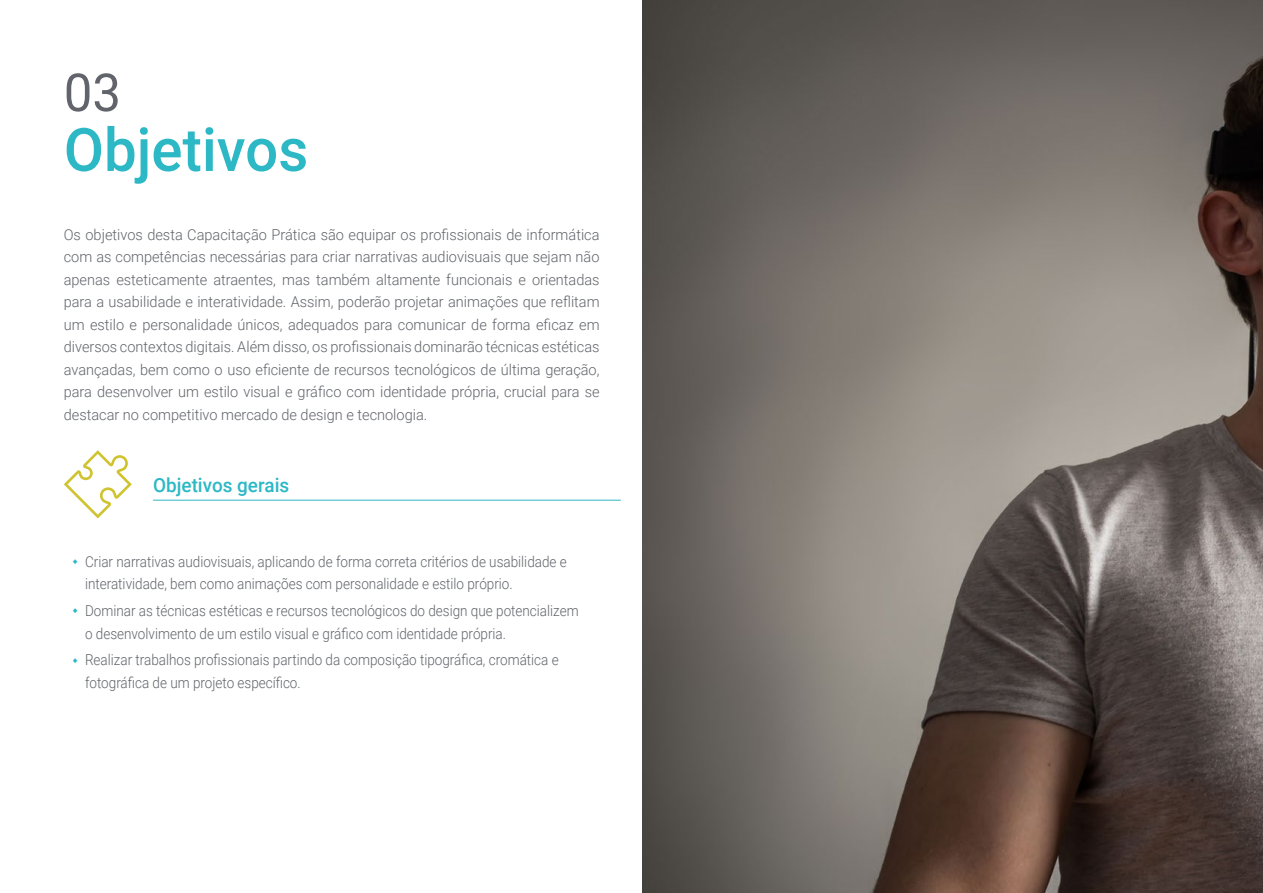
<style>
.page{position:relative;width:1263px;height:893px;background:#fff}
.page>*{position:absolute;margin:0;border:0;box-sizing:border-box;transform-origin:0 0}
.t1{font:500 60px "Roboto";color:#2db8c5}
.t2{font:52.5px "Roboto";color:#61646a}
.t3{font:500 19.5px "Roboto";color:#2db8c5}
.t4{font:300 15px/22.5px "Roboto";color:#61646a;text-align:justify}
.t5{font:300 15px/22.5px "Roboto";color:#61646a;scale:.9 1}
</style>
<div class="page">
<img style="left:642px;top:0;width:621px;height:893px">
<hr style="left:153px;top:500px;width:468px;height:1px;background:#2db8c5">
<svg style="left:64px;top:450px;width:68px;height:68px"></svg>
<h2 class="t2" style="left:64px;top:56px;width:59px">03</h2>
<h1 class="t1" style="left:64px;top:108px;width:246px">Objetivos</h1>
<p class="t4" style="left:64px;top:222px;width:537px">Os objetivos desta Capacitação Prática são equipar os profissionais de informática com as competências necessárias para criar narrativas audiovisuais que sejam não apenas esteticamente atraentes, mas também altamente funcionais e orientadas para a usabilidade e interatividade. Assim, poderão projetar animações que reflitam um estilo e personalidade únicos, adequados para comunicar de forma eficaz em diversos contextos digitais. Além disso, os profissionais dominarão técnicas estéticas avançadas, bem como o uso eficiente de recursos tecnológicos de última geração, para desenvolver um estilo visual e gráfico com identidade própria, crucial para se destacar no competitivo mercado de design e tecnologia.</p>
<h3 class="t3" style="left:153px;top:471px;width:138px">Objetivos gerais</h3>
<p class="t5" style="left:85px;top:550px;width:537px">Criar narrativas audiovisuais, aplicando de forma correta critérios de usabilidade e interatividade, bem como animações com personalidade e estilo próprio.</p>
<p class="t5" style="left:85px;top:599px;width:550px">Dominar as técnicas estéticas e recursos tecnológicos do design que potencializem o desenvolvimento de um estilo visual e gráfico com identidade própria.</p>
<p class="t5" style="left:85px;top:648px;width:528px">Realizar trabalhos profissionais partindo da composição tipográfica, cromática e fotográfica de um projeto específico.</p>
</div>
